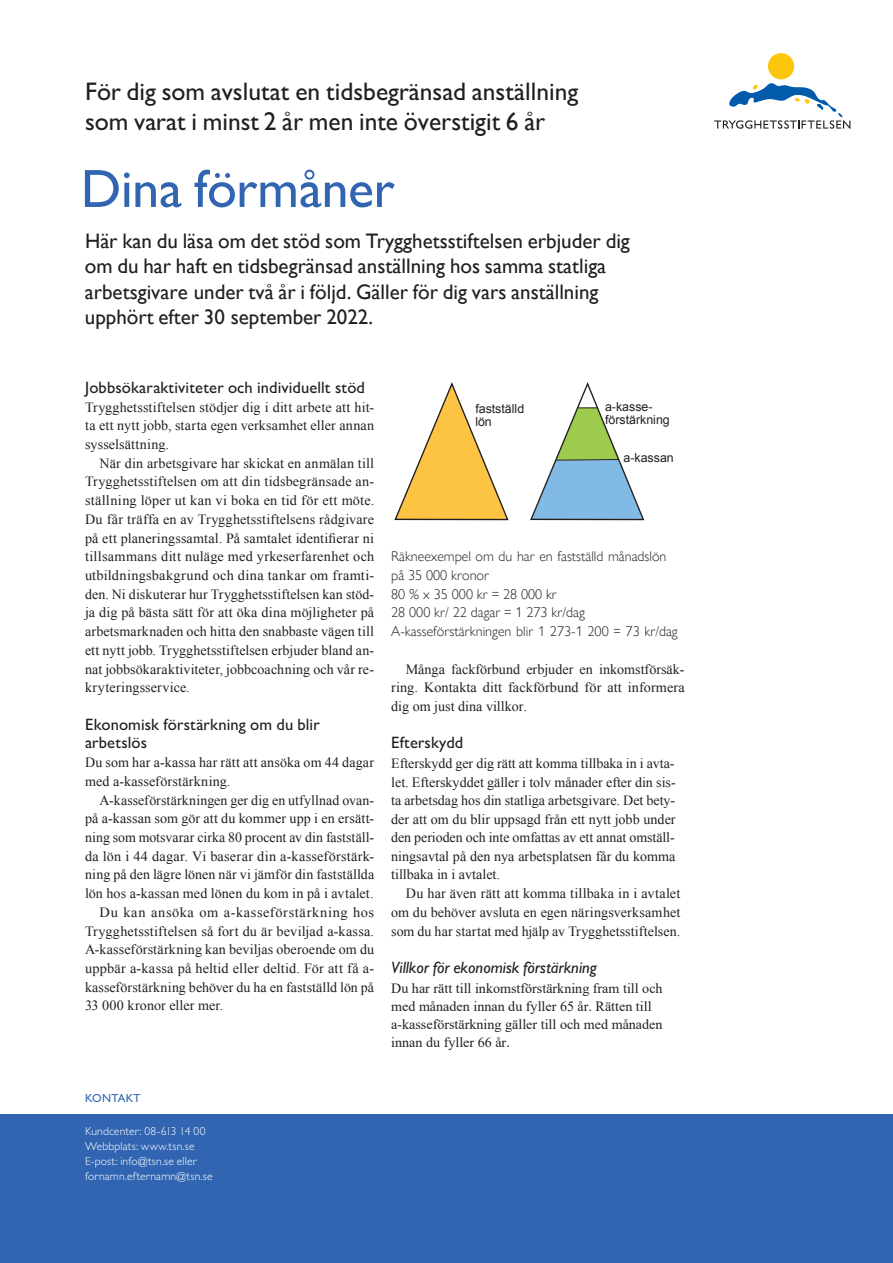
<style>
.page{position:relative;width:893px;height:1263px;background:#fff}
.page>*{position:absolute;margin:0;border:0;box-sizing:border-box;transform-origin:0 0}
.t1{font:500 54px "Gill Sans MT Pro";letter-spacing:-.005em;color:#3165b1}
.t2{font:500 25.5px/29.4px "Gill Sans MT Pro";color:#231f20}
.t3{font:21px/25.2px "Gill Sans";color:#231f20}
.Rubrik_Mellan_1{font:500 16.5px/18.8px "Gill Sans MT Pro";letter-spacing:.01em;color:#231f20}
.Bröd{font:italic 500 16.5px "Gill Sans MT Pro";color:#231f20}
.Bröd-2{font:500 16.5px "Gill Sans MT Pro";letter-spacing:.005em;color:#231f20}
.Bröd_indrag{font:14.1px/18.8px "Times New Roman";letter-spacing:.005em;color:#231f20;text-align:justify}
.Bröd-3{font:14.1px/18.8px "Times New Roman";color:#231f20;text-align:justify}
.Bröd-4{font:300 14.1px/18.8px "Gill Sans Nova";color:#231f20}
.t4{font:12.45px/12.5px "Arial";color:#231f20}
.t5{font:300 11.7px/15px "Gill Sans MT Pro";letter-spacing:.015em;color:#fff}
.t6{font:500 11.7px "Gill Sans MT Pro";letter-spacing:.02em;color:#3165b1}
.s1{font-family:"Gill Sans";font-weight:400}
</style>
<div class="page">
<div style="left:768px;top:53px;width:26px;height:26px;background:#fec50d;border-radius:50%"></div>
<svg style="left:714px;top:83px;width:136px;height:46px"></svg>
<div style="left:0;top:1114px;width:893px;height:149px;background:#3165b1"></div>
<svg style="left:530px;top:382px;width:115px;height:139px"></svg>
<svg style="left:394px;top:382px;width:115px;height:139px"></svg>
<p class="t2" style="left:85px;top:77px;width:495px">För dig som avslutat en tidsbegränsad anställning som varat i minst <span class="s1">2 år men inte överstigit 6 år</span></p>
<p class="t1" style="left:81px;top:157px;width:315px">Dina förmåner</p>
<p class="t3" style="left:85px;top:229px;width:547px">Här kan du läsa om det stöd som Trygghetsstiftelsen erbjuder dig om du har haft en tidsbegränsad anställning hos samma statliga arbetsgivare under två år i följd. Gäller för dig vars anställning upphört efter 30 september 2022.</p>
<p class="t4" style="left:596px;top:228px;width:26px">70%</p>
<p class="Rubrik_Mellan_1" style="left:85px;top:378px;width:281px">Jobbsökaraktiviteter och individuellt stöd</p>
<p class="Bröd-3" style="left:85px;top:397px;width:291px">Trygghetsstiftelsen stödjer dig i ditt arbete att hit&shy;ta ett nytt jobb, starta egen verksamhet eller annan sysselsättning.</p>
<p class="Bröd_indrag" style="left:85px;top:453px;width:291px;text-indent:15px">När din arbetsgivare har skickat en anmälan till Trygghetsstiftelsen om att din tidsbegränsade an&shy;ställning löper ut kan vi boka en tid för ett möte.<br>Du får träffa en av Trygghetsstiftelsens rådgivare på ett planeringssamtal. På samtalet identifierar ni tillsammans ditt nuläge med yrkeserfarenhet och utbildningsbakgrund och dina tankar om framti&shy;den. Ni diskuterar hur Trygghetsstiftelsen kan stöd&shy;ja dig på bästa sätt för att öka dina möjligheter på arbetsmarknaden och hitta den snabbaste vägen till ett nytt jobb. Trygghetsstiftelsen erbjuder bland an&shy;nat jobbsökaraktiviteter, jobbcoachning och vår re&shy;kryteringsservice.</p>
<p class="Rubrik_Mellan_1" style="left:85px;top:715px;width:236px">Ekonomisk förstärkning om du blir arbetslös</p>
<p class="Bröd-3" style="left:85px;top:753px;width:291px">Du som har a-kassa har rätt att ansöka om 44 dagar med a-kasseförstärkning.</p>
<p class="Bröd_indrag" style="left:85px;top:790px;width:291px;text-indent:15px">A-kasseförstärkningen ger dig en utfyllnad ovan&shy;på a-kassan som gör att du kommer upp i en ersätt&shy;ning som motsvarar cirka 80 procent av din fastställ&shy;da lön i 44 dagar. Vi baserar din a-kasseförstärk&shy;ning på den lägre lönen när vi jämför din fastställda lön hos a-kassan med lönen du kom in på i avtalet.</p>
<p class="Bröd_indrag" style="left:85px;top:902px;width:291px;text-indent:15px">Du kan ansöka om a-kasseförstärkning hos Trygghetsstiftelsen så fort du är beviljad a-kassa.<br>A-kasseförstärkning kan beviljas oberoende om du uppbär a-kassa på heltid eller deltid. För att få a&shy;kasseförstärkning behöver du ha en fastställd lön på 33 000 kronor eller mer.</p>
<p class="t4" style="left:475px;top:402px;width:50px;line-height:13.2px">fastställd lön</p>
<p class="t4" style="left:605px;top:401px;width:66px">a-kasse&shy;förstärkning</p>
<p class="t4" style="left:623px;top:451px;width:52px">a-kassan</p>
<p class="Bröd-4" style="left:391px;top:547px;width:288px">Räkneexempel om du har en fastställd månadslön på 35 000 kronor<br>80 % x 35 000 kr = 28 000 kr<br>28 000 kr/ 22 dagar = 1 273 kr/dag A-kasseförstärkningen blir 1 273-1 200 = 73 kr/dag</p>
<p class="Bröd-3" style="left:391px;top:659px;width:295px;text-indent:15px">Många fackförbund erbjuder en inkomstförsäk&shy;ring. Kontakta ditt fackförbund för att informera dig om just dina villkor.</p>
<p class="Bröd-2" style="left:391px;top:733px;width:74px">Efterskydd</p>
<p class="Bröd-3" style="left:391px;top:754px;width:285px">Efterskydd ger dig rätt att komma tillbaka in i avta-</p>
<p class="Bröd-3" style="left:391px;top:772px;width:286px">let. Efterskyddet gäller i tolv månader efter din sis-</p>
<p class="Bröd-3" style="left:391px;top:791px;width:286px">ta arbetsdag hos din statliga arbetsgivare. Det bety-</p>
<p class="Bröd-3" style="left:391px;top:809px;width:286px">der att om du blir uppsagd från ett nytt jobb under</p>
<p class="Bröd-3" style="left:391px;top:828px;width:285px">den perioden och inte omfattas av ett annat omställ-</p>
<p class="Bröd-3" style="left:391px;top:846px;width:286px">ningsavtal på den nya arbetsplatsen får du komma</p>
<p class="Bröd-3" style="left:391px;top:865px;width:110px">tillbaka in i avtalet.</p>
<p class="Bröd-3" style="left:406px;top:884px;width:276px">Du har även rätt att komma tillbaka in i avtalet</p>
<p class="Bröd-3" style="left:391px;top:902px;width:291px">om du behöver avsluta en egen näringsverksamhet</p>
<p class="Bröd-3" style="left:391px;top:921px;width:291px">som du har startat med hjälp av Trygghetsstiftelsen.</p>
<p class="Bröd" style="left:391px;top:957px;width:207px">Villkor för ekonomisk förstärkning</p>
<p class="Bröd-3" style="left:391px;top:978px;width:273px;line-height:18.3px;text-align:left">Du har rätt till inkomstförstärkning fram till och med månaden innan du fyller 65 år. Rätten till a-kasseförstärkning gäller till och med månaden innan du fyller 66 år.</p>
<p class="t6" style="left:85px;top:1091px;width:57px">KONTAKT</p>
<p class="t5" style="left:85px;top:1123px;width:122px">Kundcenter: 08-613 14 00</p>
<p class="t5" style="left:85px;top:1138px;width:111px">Webbplats: www.tsn.se</p>
<p class="t5" style="left:85px;top:1153px;width:129px">E-post: info@tsn.se eller fornamn.efternamn@tsn.se</p>
</div>
